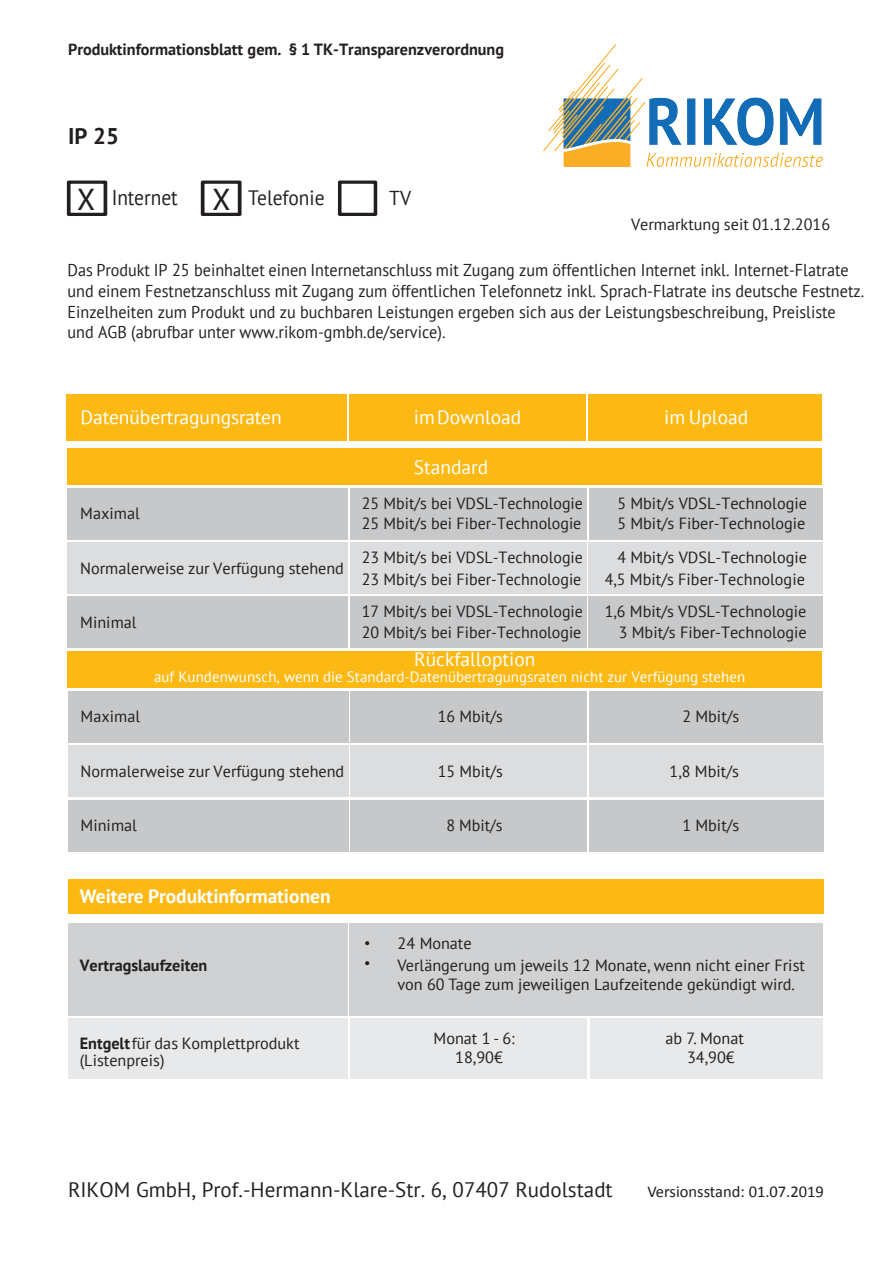
<style>
.page{position:relative;width:893px;height:1263px;background:#fff}
.page>*{position:absolute;margin:0;border:0;box-sizing:border-box;transform-origin:0 0}
.t1{font:31.5px "Myriad Pro";color:#231f20}
.t2{font:700 22.65px "PT Sans";color:#231f20}
.t3{font:21.45px "PT Sans";color:#231f20;scale:.91 1}
.t4{font:21px "PT Sans";color:#231f20}
.t5{font:20.85px "PT Sans";color:#231f20;scale:.94 1}
.t6{font:20.1px "PT Sans";color:#231f20}
.t7{font:19.5px "PT Sans";color:#fff}
.t8{font:700 19.5px "PT Sans";letter-spacing:-.005em;color:#fff}
.t9{font:17.25px/20.7px "PT Sans";color:#231f20;scale:.94 1}
.t10{font:16.5px "Calibri";color:#231f20}
.t11{font:16.2px/21.3px "PT Sans";color:#231f20}
.t12{font:700 16.2px "PT Sans";color:#231f20}
.t13{font:16.2px "Arial";color:#231f20}
.t14{font:15px "PT Sans";color:#fff}
.s1{font-weight:700}
.s2{font-family:"Arial"}
</style>
<div class="page">
<div style="left:68px;top:880px;width:756px;height:34px;background:#fcb914"></div>
<div style="left:68px;top:923px;width:279px;height:93px;background:#d0d1d3"></div>
<div style="left:350px;top:923px;width:473px;height:93px;background:#d0d1d3"></div>
<div style="left:68px;top:1019px;width:279px;height:60px;background:#e8e9ea"></div>
<div style="left:350px;top:1019px;width:236px;height:60px;background:#e8e9ea"></div>
<div style="left:590px;top:1019px;width:233px;height:60px;background:#e8e9ea"></div>
<svg style="left:67px;top:181px;width:40px;height:35px"></svg>
<svg style="left:201px;top:181px;width:41px;height:35px"></svg>
<svg style="left:338px;top:181px;width:39px;height:35px"></svg>
<div style="left:67px;top:394px;width:280px;height:47px;background:#fcb914"></div>
<div style="left:349px;top:394px;width:236px;height:47px;background:#fcb914"></div>
<div style="left:588px;top:394px;width:233px;height:47px;background:#fcb914"></div>
<div style="left:68px;top:488px;width:280px;height:51px;background:#c7c8ca"></div>
<div style="left:350px;top:488px;width:236px;height:51px;background:#c7c8ca"></div>
<div style="left:589px;top:488px;width:234px;height:51px;background:#c7c8ca"></div>
<div style="left:68px;top:543px;width:280px;height:51px;background:#dcdddf"></div>
<div style="left:350px;top:543px;width:236px;height:51px;background:#dcdddf"></div>
<div style="left:588px;top:543px;width:235px;height:51px;background:#dcdddf"></div>
<div style="left:68px;top:597px;width:280px;height:51px;background:#c7c8ca"></div>
<div style="left:350px;top:597px;width:236px;height:51px;background:#c7c8ca"></div>
<div style="left:588px;top:597px;width:235px;height:51px;background:#c7c8ca"></div>
<img style="left:544px;top:45px;width:279px;height:121px">
<div style="left:67px;top:448px;width:754px;height:37px;background:#fcb914"></div>
<div style="left:68px;top:691px;width:280px;height:51px;background:#c7c8ca"></div>
<div style="left:350px;top:691px;width:236px;height:51px;background:#c7c8ca"></div>
<div style="left:589px;top:691px;width:234px;height:51px;background:#c7c8ca"></div>
<div style="left:68px;top:746px;width:280px;height:51px;background:#dcdddf"></div>
<div style="left:350px;top:746px;width:236px;height:51px;background:#dcdddf"></div>
<div style="left:589px;top:746px;width:234px;height:51px;background:#dcdddf"></div>
<div style="left:68px;top:800px;width:280px;height:51px;background:#c7c8ca"></div>
<div style="left:350px;top:800px;width:236px;height:51px;background:#c7c8ca"></div>
<div style="left:589px;top:800px;width:234px;height:51px;background:#c7c8ca"></div>
<div style="left:67px;top:651px;width:755px;height:37px;background:#fcb914"></div>
<p class="t12" style="left:68px;top:38px;width:437px">Produktinformationsblatt gem. § 1 TK-Transparenzverordnung</p>
<h2 class="t2" style="left:68px;top:121px;width:52px">IP 25</h2>
<h1 class="t1" style="left:77px;top:180px;width:19px">X</h1>
<h1 class="t1" style="left:213px;top:180px;width:19px">X</h1>
<h3 class="t3" style="left:112px;top:184px;width:74px">Internet</h3>
<p class="t5" style="left:248px;top:185px;width:83px">Telefonie</p>
<p class="t6" style="left:389px;top:185px;width:23px">TV</p>
<p class="t11" style="left:631px;top:213px;width:201px">Vermarktung seit 01.12.2016</p>
<p class="t9" style="left:67px;top:260px;width:849px">Das Produkt IP 25 beinhaltet einen Internetanschluss mit Zugang zum öffentlichen Internet inkl. Internet-Flatrate und einem Festnetzanschluss mit Zugang zum öffentlichen Telefonnetz inkl. Sprach-Flatrate ins deutsche Festnetz.<br>Einzelheiten zum Produkt und zu buchbaren Leistungen ergeben sich aus der Leistungsbeschreibung, Preisliste und AGB (abrufbar unter www.rikom-gmbh.de/service).</p>
<p class="t7" style="left:81px;top:405px;width:203px">Datenübertragungsraten</p>
<p class="t7" style="left:414px;top:405px;width:109px">imDownload</p>
<p class="t7" style="left:664px;top:405px;width:85px">im Upload</p>
<p class="t11" style="left:80px;top:502px;width:61px">Maximal</p>
<p class="t11" style="left:80px;top:557px;width:265px">Normalerweise zur Verfügung stehend</p>
<p class="t11" style="left:80px;top:611px;width:58px">Minimal</p>
<p class="t7" style="left:414px;top:454px;width:76px">Standard</p>
<p class="t11" style="left:362px;top:492px;width:223px">25 Mbit/s bei VDSL-Technologie</p>
<p class="t11" style="left:617px;top:492px;width:191px">5 Mbit/s VDSL-Technologie</p>
<p class="t11" style="left:362px;top:513px;width:221px">25 Mbit/s bei Fiber-Technologie</p>
<p class="t11" style="left:617px;top:513px;width:189px">5 Mbit/s Fiber-Technologie</p>
<p class="t11" style="left:362px;top:547px;width:223px">23 Mbit/s bei VDSL-Technologie<br>23 Mbit/s bei Fiber-Technologie</p>
<p class="t11" style="left:605px;top:547px;width:204px;text-align:right">4 Mbit/s VDSL-Technologie<br>4,5 Mbit/s Fiber-Technologie</p>
<p class="t11" style="left:362px;top:600px;width:223px">17 Mbit/s bei VDSL-Technologie<br>20 Mbit/s bei Fiber-Technologie</p>
<p class="t11" style="left:605px;top:600px;width:203px;text-align:right">1,6 Mbit/s VDSL-Technologie<br>3 Mbit/s Fiber-Technologie</p>
<p class="t7" style="left:414px;top:647px;width:123px">Rückfalloption</p>
<p class="t14" style="left:154px;top:667px;width:593px">auf Kundenwunsch, wenn die Standard-Datenübertragungsraten nicht zur Verfügung stehen</p>
<p class="t11" style="left:81px;top:705px;width:61px">Maximal</p>
<p class="t11" style="left:438px;top:705px;width:67px">16 Mbit/s</p>
<p class="t11" style="left:682px;top:705px;width:58px">2 Mbit/s</p>
<p class="t11" style="left:81px;top:760px;width:265px">Normalerweise zur Verfügung stehend</p>
<p class="t11" style="left:81px;top:814px;width:58px">Minimal</p>
<p class="t11" style="left:438px;top:760px;width:67px">15 Mbit/s</p>
<p class="t11" style="left:670px;top:760px;width:71px">1,8 Mbit/s</p>
<p class="t11" style="left:446px;top:814px;width:58px">8 Mbit/s</p>
<p class="t11" style="left:682px;top:814px;width:58px">1 Mbit/s</p>
<p class="t8" style="left:80px;top:884px;width:252px">Weitere Produktinformationen</p>
<p class="t12" style="left:80px;top:955px;width:129px">Vertragslaufzeiten</p>
<p class="t11" style="left:80px;top:1034px;width:221px;line-height:17.4px"><span class="s1">Entgelt</span>für das Komplettprodukt (Listenpreis)</p>
<p class="t11" style="left:364px;top:933px;width:109px"><span class="s2">•</span> 24 Monate</p>
<p class="t13" style="left:364px;top:953px;width:7px">•</p>
<p class="t11" style="left:398px;top:955px;width:409px;line-height:19.5px">Verlängerung um jeweils 12 Monate, wenn nicht einer Frist von 60 Tage zum jeweiligen Laufzeitende gekündigt wird.</p>
<p class="t11" style="left:455px;top:1028px;width:61px;line-height:19.5px;text-indent:-22px">Monat 1 - 6:<br>18,90€</p>
<p class="t11" style="left:687px;top:1028px;width:58px;line-height:19.5px;text-indent:-22px">ab 7. Monat<br>34,90€</p>
<p class="t4" style="left:68px;top:1176px;width:546px">RIKOM GmbH, Prof.-Hermann-Klare-Str. 6, 07407 Rudolstadt</p>
<p class="t10" style="left:647px;top:1181px;width:178px">Versionsstand: 01.07.2019</p>
</div>
